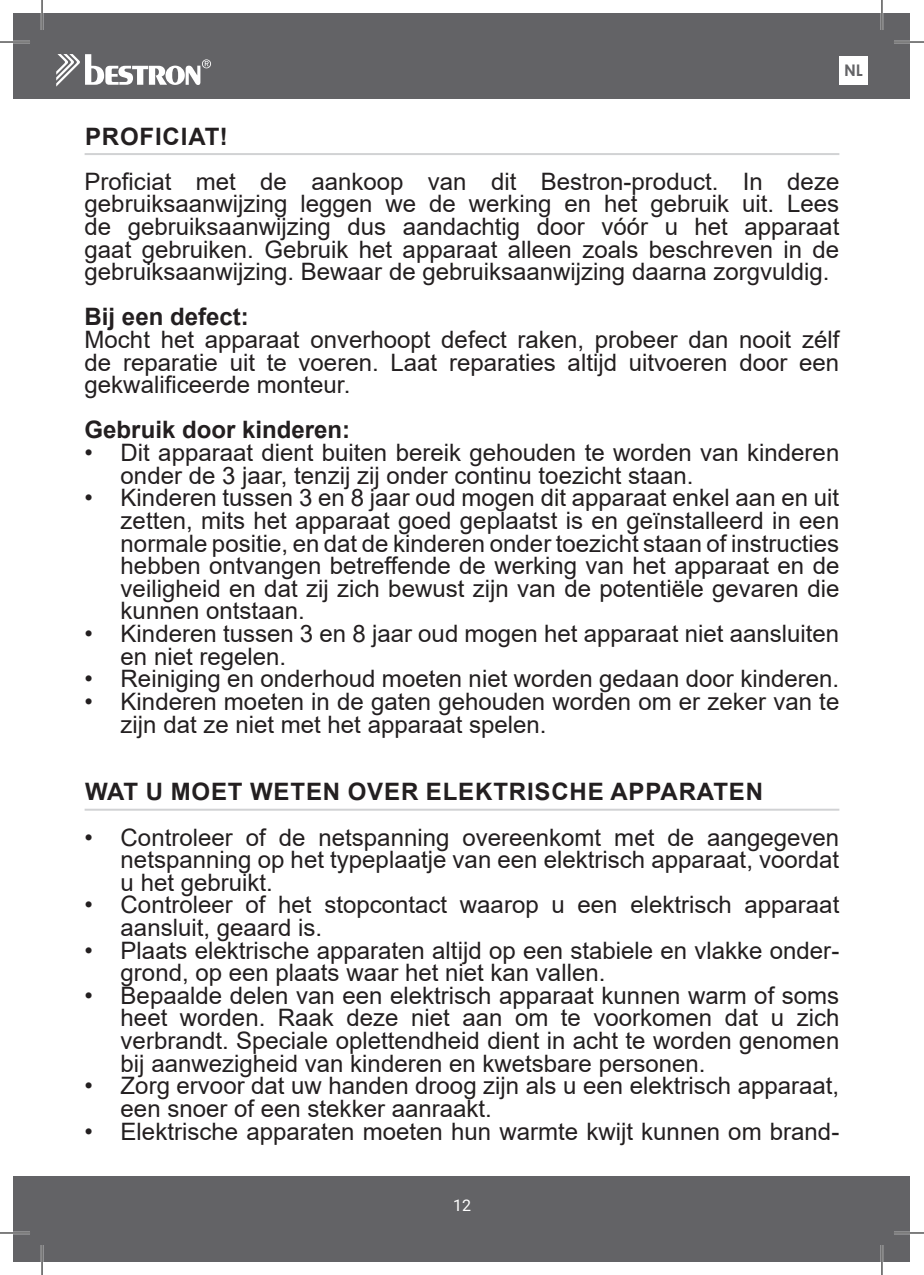
<style>
.page{position:relative;width:924px;height:1275px;background:#fff}
.page>*{position:absolute;margin:0;border:0;box-sizing:border-box;transform-origin:0 0}
.t1{font:24px/22.6px "Arial";color:#231f20}
.t2{font:700 24px "Arial";letter-spacing:.035em;color:#231f20}
.t3{font:700 24px "Arial";color:#231f20}
.t4{font:16px "Roboto";color:#fff}
.t5{font:700 16px "Century Gothic";color:#636366}
</style>
<div class="page">
<hr style="left:85px;top:153px;width:754px;height:2px;background:#d1d2d4">
<hr style="left:85px;top:808px;width:754px;height:2px;background:#d1d2d4">
<div style="left:14px;top:14px;width:895px;height:85px;background:#636366"></div>
<div style="left:14px;top:1176px;width:895px;height:85px;background:#636366"></div>
<svg style="left:56px;top:54px;width:155px;height:33px"></svg>
<div style="left:839px;top:56px;width:28px;height:29px;background:#fff"></div>
<hr style="left:0;top:41px;width:30px;height:2px;background:#fff">
<hr style="left:893px;top:41px;width:30px;height:2px;background:#fff">
<hr style="left:0;top:1231px;width:30px;height:3px;background:#fff">
<hr style="left:893px;top:1231px;width:30px;height:3px;background:#fff">
<hr style="left:41px;top:0;width:2px;height:30px;background:#fff">
<hr style="left:41px;top:1245px;width:2px;height:30px;background:#fff">
<hr style="left:880px;top:0;width:2px;height:30px;background:#fff">
<hr style="left:880px;top:1245px;width:2px;height:30px;background:#fff">
<hr style="left:0;top:42px;width:30px;height:1px;background:#000">
<hr style="left:893px;top:42px;width:30px;height:1px;background:#000">
<hr style="left:0;top:1232px;width:30px;height:1px;background:#000">
<hr style="left:893px;top:1232px;width:30px;height:1px;background:#000">
<hr style="left:42px;top:0;width:1px;height:30px;background:#000">
<hr style="left:42px;top:1245px;width:1px;height:30px;background:#000">
<hr style="left:881px;top:0;width:1px;height:30px;background:#000">
<hr style="left:881px;top:1245px;width:1px;height:30px;background:#000">
<p class="t5" style="left:843px;top:58px;width:20px">NL</p>
<p class="t2" style="left:85px;top:119px;width:144px">PROFICIAT!</p>
<p class="t1" style="left:85px;top:170px;width:756px;text-align:justify">Proficiat met de aankoop van dit Bestron-product. In deze gebruiksaanwijzing leggen we de werking en het gebruik uit. Lees de gebruiksaanwijzing dus aandachtig door vóór u het apparaat gaat gebruiken. Gebruik het apparaat alleen zoals beschreven in de gebruiksaanwijzing. Bewaar de gebruiksaanwijzing daarna zorgvuldig.</p>
<p class="t3" style="left:85px;top:300px;width:166px">Bij een defect:</p>
<p class="t1" style="left:85px;top:328px;width:756px;text-align:justify">Mocht het apparaat onverhoopt defect raken, probeer dan nooit zélf de reparatie uit te voeren. Laat reparaties altijd uitvoeren door een gekwalificeerde monteur.</p>
<p class="t3" style="left:85px;top:413px;width:267px">Gebruik door kinderen:</p>
<p class="t1" style="left:121px;top:441px;width:719px;text-indent:-36px">• Dit apparaat dient buiten bereik gehouden te worden van kinderen onder de 3 jaar, tenzij zij onder continu toezicht staan.</p>
<p class="t1" style="left:121px;top:486px;width:720px;text-align:justify;text-indent:-36px">• Kinderen tussen 3 en 8 jaar oud mogen dit apparaat enkel aan en uit zetten, mits het apparaat goed geplaatst is en geïnstalleerd in een normale positie, en dat de kinderen onder toezicht staan of instructies hebben ontvangen betreffende de werking van het apparaat en de veiligheid en dat zij zich bewust zijn van de potentiële gevaren die kunnen ontstaan.</p>
<p class="t1" style="left:121px;top:622px;width:719px;text-indent:-36px">• Kinderen tussen 3 en 8 jaar oud mogen het apparaat niet aansluiten en niet regelen.</p>
<p class="t1" style="left:85px;top:667px;width:755px">• Reiniging en onderhoud moeten niet worden gedaan door kinderen.</p>
<p class="t1" style="left:121px;top:690px;width:719px;text-indent:-36px">• Kinderen moeten in de gaten gehouden worden om er zeker van te zijn dat ze niet met het apparaat spelen.</p>
<p class="t2" style="left:85px;top:775px;width:679px">WAT U MOET WETEN OVER ELEKTRISCHE APPARATEN</p>
<p class="t1" style="left:121px;top:825px;width:719px;text-align:justify;text-indent:-36px">• Controleer of de netspanning overeenkomt met de aangegeven netspanning op het typeplaatje van een elektrisch apparaat, voordat u het gebruikt.</p>
<p class="t1" style="left:121px;top:893px;width:719px;text-indent:-36px">• Controleer of het stopcontact waarop u een elektrisch apparaat aansluit, geaard is.</p>
<p class="t1" style="left:121px;top:938px;width:720px;text-indent:-36px">• Plaats elektrische apparaten altijd op een stabiele en vlakke onder&shy;grond, op een plaats waar het niet kan vallen.</p>
<p class="t1" style="left:121px;top:984px;width:720px;text-align:justify;text-indent:-36px">• Bepaalde delen van een elektrisch apparaat kunnen warm of soms heet worden. Raak deze niet aan om te voorkomen dat u zich verbrandt. Speciale oplettendheid dient in acht te worden genomen bij aanwezigheid van kinderen en kwetsbare personen.</p>
<p class="t1" style="left:121px;top:1074px;width:719px;text-indent:-36px">• Zorg ervoor dat uw handen droog zijn als u een elektrisch apparaat, een snoer of een stekker aanraakt.</p>
<p class="t1" style="left:85px;top:1119px;width:756px">• Elektrische apparaten moeten hun warmte kwijt kunnen om brand-</p>
<p class="t4" style="left:453px;top:1193px;width:19px">12</p>
</div>
